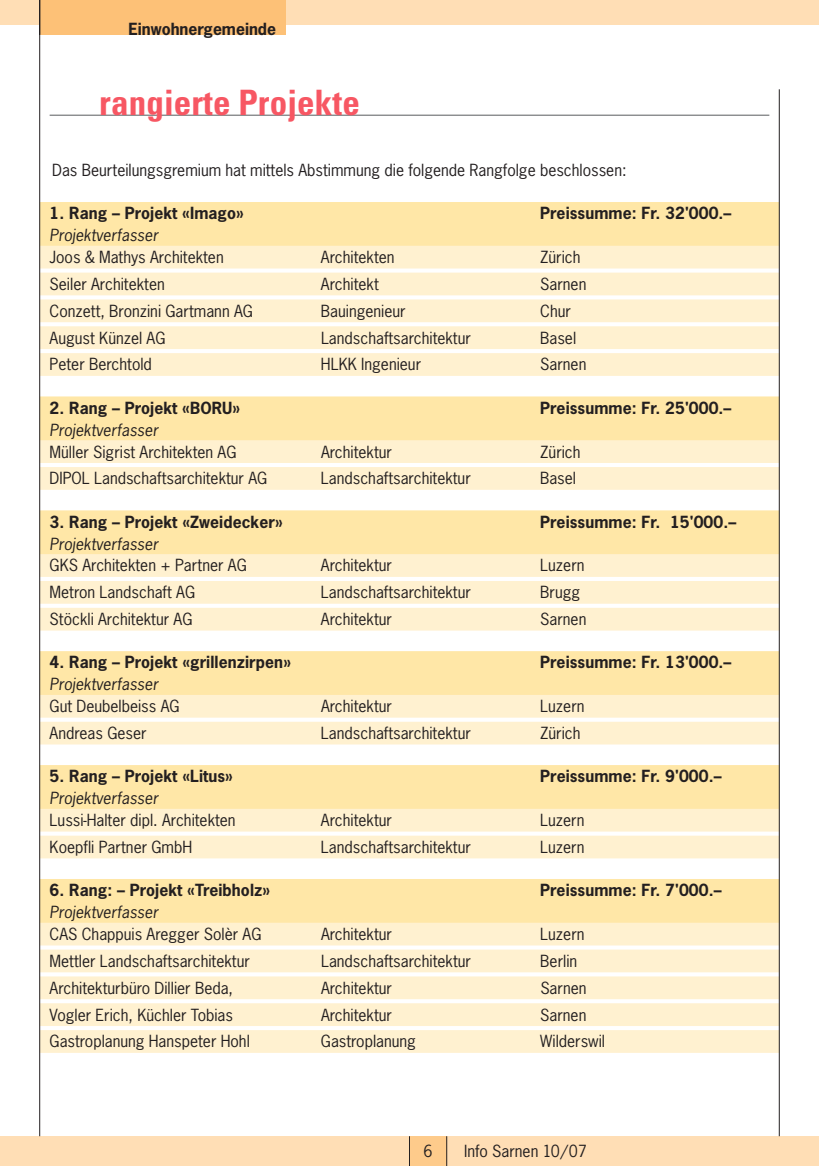
<style>
.page{position:relative;width:819px;height:1166px;background:#fff}
.page>*{position:absolute;margin:0;border:0;box-sizing:border-box;transform-origin:0 0}
.t1{font:700 condensed 35px "Univers";letter-spacing:.005em;color:#f75763}
.t2{font:15.75px/21.9px "News Gothic";color:#231f20}
.t3{font:700 15.75px "News Gothic";letter-spacing:.005em;color:#231f20}
</style>
<div class="page">
<div style="left:40px;top:202px;width:739px;height:23px;background:#ffe7a7"></div>
<div style="left:40px;top:224px;width:739px;height:23px;background:#ffe7a7"></div>
<div style="left:40px;top:246px;width:739px;height:22px;background:#fff1d0"></div>
<div style="left:40px;top:273px;width:739px;height:22px;background:#fff1d0"></div>
<div style="left:40px;top:299px;width:739px;height:23px;background:#fff1d0"></div>
<div style="left:40px;top:326px;width:739px;height:23px;background:#fff1d0"></div>
<div style="left:40px;top:353px;width:739px;height:23px;background:#fff1d0"></div>
<div style="left:40px;top:396px;width:739px;height:23px;background:#ffe7a7"></div>
<div style="left:40px;top:418px;width:739px;height:23px;background:#ffe7a7"></div>
<div style="left:40px;top:440px;width:739px;height:23px;background:#fff1d0"></div>
<div style="left:40px;top:467px;width:739px;height:23px;background:#fff1d0"></div>
<div style="left:40px;top:510px;width:739px;height:23px;background:#ffe7a7"></div>
<div style="left:40px;top:532px;width:739px;height:23px;background:#ffe7a7"></div>
<div style="left:40px;top:554px;width:739px;height:23px;background:#fff1d0"></div>
<div style="left:40px;top:581px;width:739px;height:23px;background:#fff1d0"></div>
<div style="left:40px;top:608px;width:739px;height:22px;background:#fff1d0"></div>
<div style="left:40px;top:651px;width:739px;height:23px;background:#ffe7a7"></div>
<div style="left:40px;top:673px;width:739px;height:23px;background:#ffe7a7"></div>
<div style="left:40px;top:695px;width:739px;height:23px;background:#fff1d0"></div>
<div style="left:40px;top:722px;width:739px;height:22px;background:#fff1d0"></div>
<div style="left:40px;top:765px;width:739px;height:23px;background:#ffe7a7"></div>
<div style="left:40px;top:787px;width:739px;height:23px;background:#ffe7a7"></div>
<div style="left:40px;top:809px;width:739px;height:22px;background:#fff1d0"></div>
<div style="left:40px;top:835px;width:739px;height:23px;background:#fff1d0"></div>
<div style="left:40px;top:879px;width:739px;height:23px;background:#ffe7a7"></div>
<div style="left:40px;top:901px;width:739px;height:22px;background:#ffe7a7"></div>
<div style="left:40px;top:923px;width:739px;height:22px;background:#fff1d0"></div>
<div style="left:40px;top:949px;width:739px;height:23px;background:#fff1d0"></div>
<div style="left:40px;top:976px;width:739px;height:23px;background:#fff1d0"></div>
<div style="left:40px;top:1003px;width:739px;height:23px;background:#fff1d0"></div>
<div style="left:40px;top:1030px;width:739px;height:23px;background:#fff1d0"></div>
<div style="left:0;top:1136px;width:819px;height:30px;background:#ffdeb5"></div>
<div style="left:409px;top:1136px;width:37px;height:30px;background:#fecb8b"></div>
<hr style="left:409px;top:1136px;width:1px;height:30px;background:#231f20">
<hr style="left:446px;top:1136px;width:1px;height:30px;background:#231f20">
<div style="left:0;top:0;width:819px;height:25px;background:#ffdeb5"></div>
<div style="left:40px;top:0;width:246px;height:35px;background:#fdc177"></div>
<hr style="left:39px;top:0;width:1px;height:1136px;background:#231f20">
<hr style="left:778px;top:89px;width:1px;height:1047px;background:#231f20">
<hr style="left:50px;top:115px;width:719px;height:1px;background:#808284">
<p class="t3" style="left:128px;top:22px;width:149px">Einwohnergemeinde</p>
<h1 class="t1" style="left:99px;top:89px;width:262px">rangierte Projekte</h1>
<p class="t2" style="left:52px;top:160px;width:576px">Das Beurteilungsgremium hat mittels Abstimmung die folgende Rangfolge beschlossen:</p>
<p class="t3" style="left:50px;top:207px;width:196px">1. Rang – Projekt «Imago»</p>
<p class="t3" style="left:540px;top:207px;width:193px">Preissumme: Fr. 32'000.–</p>
<p class="t2" style="left:50px;top:226px;width:176px">Projektverfasser<br>Joos &amp; Mathys Architekten</p>
<p class="t2" style="left:321px;top:247px;width:75px">Architekten</p>
<p class="t2" style="left:540px;top:247px;width:42px">Zürich</p>
<p class="t2" style="left:50px;top:274px;width:117px">Seiler Architekten</p>
<p class="t2" style="left:321px;top:274px;width:59px">Architekt</p>
<p class="t2" style="left:540px;top:274px;width:48px">Sarnen</p>
<p class="t2" style="left:50px;top:301px;width:205px">Conzett, Bronzini Gartmann AG</p>
<p class="t2" style="left:321px;top:301px;width:86px">Bauingenieur</p>
<p class="t2" style="left:540px;top:301px;width:32px">Chur</p>
<p class="t2" style="left:50px;top:328px;width:117px">August Künzel AG</p>
<p class="t2" style="left:321px;top:328px;width:151px">Landschaftsarchitektur</p>
<p class="t2" style="left:540px;top:328px;width:37px">Basel</p>
<p class="t2" style="left:50px;top:355px;width:104px">Peter Berchtold</p>
<p class="t2" style="left:321px;top:355px;width:102px">HLKK Ingenieur</p>
<p class="t2" style="left:540px;top:355px;width:48px">Sarnen</p>
<p class="t3" style="left:50px;top:401px;width:192px">2. Rang – Projekt «BORU»</p>
<p class="t3" style="left:540px;top:401px;width:193px">Preissumme: Fr. 25'000.–</p>
<p class="t2" style="left:50px;top:420px;width:188px">Projektverfasser<br>Müller Sigrist Architekten AG</p>
<p class="t2" style="left:321px;top:442px;width:73px">Architektur</p>
<p class="t2" style="left:540px;top:442px;width:42px">Zürich</p>
<p class="t2" style="left:50px;top:469px;width:219px">DIPOL Landschaftsarchitektur AG</p>
<p class="t2" style="left:321px;top:469px;width:151px">Landschaftsarchitektur</p>
<p class="t2" style="left:540px;top:469px;width:37px">Basel</p>
<p class="t3" style="left:50px;top:515px;width:235px">3. Rang – Projekt «Zweidecker»</p>
<p class="t3" style="left:540px;top:515px;width:197px">Preissumme: Fr. 15'000.–</p>
<p class="t2" style="left:50px;top:534px;width:199px">Projektverfasser<br>GKS Architekten + Partner AG</p>
<p class="t2" style="left:321px;top:556px;width:73px">Architektur</p>
<p class="t2" style="left:540px;top:556px;width:46px">Luzern</p>
<p class="t2" style="left:50px;top:583px;width:147px">Metron Landschaft AG</p>
<p class="t2" style="left:321px;top:583px;width:151px">Landschaftsarchitektur</p>
<p class="t2" style="left:540px;top:583px;width:41px">Brugg</p>
<p class="t2" style="left:50px;top:609px;width:144px">Stöckli Architektur AG</p>
<p class="t2" style="left:321px;top:609px;width:73px">Architektur</p>
<p class="t2" style="left:540px;top:609px;width:48px">Sarnen</p>
<p class="t3" style="left:50px;top:656px;width:243px">4. Rang – Projekt «grillenzirpen»</p>
<p class="t3" style="left:540px;top:656px;width:193px">Preissumme: Fr. 13'000.–</p>
<p class="t2" style="left:50px;top:675px;width:131px">Projektverfasser<br>Gut Deubelbeiss AG</p>
<p class="t2" style="left:321px;top:696px;width:73px">Architektur</p>
<p class="t2" style="left:540px;top:696px;width:46px">Luzern</p>
<p class="t2" style="left:50px;top:723px;width:98px">Andreas Geser</p>
<p class="t2" style="left:321px;top:723px;width:151px">Landschaftsarchitektur</p>
<p class="t2" style="left:540px;top:723px;width:42px">Zürich</p>
<p class="t3" style="left:50px;top:770px;width:185px">5. Rang – Projekt «Litus»</p>
<p class="t3" style="left:540px;top:770px;width:183px">Preissumme: Fr. 9'000.–</p>
<p class="t2" style="left:50px;top:789px;width:187px">Projektverfasser<br>Lussi-Halter dipl. Architekten</p>
<p class="t2" style="left:321px;top:810px;width:73px">Architektur</p>
<p class="t2" style="left:540px;top:810px;width:46px">Luzern</p>
<p class="t2" style="left:50px;top:837px;width:144px">Koepfli Partner GmbH</p>
<p class="t2" style="left:321px;top:837px;width:151px">Landschaftsarchitektur</p>
<p class="t2" style="left:540px;top:837px;width:46px">Luzern</p>
<p class="t3" style="left:50px;top:884px;width:222px">6. Rang: – Projekt «Treibholz»</p>
<p class="t3" style="left:540px;top:884px;width:183px">Preissumme: Fr. 7'000.–</p>
<p class="t2" style="left:50px;top:902px;width:213px">Projektverfasser<br>CAS Chappuis Aregger Solèr AG</p>
<p class="t2" style="left:321px;top:924px;width:73px">Architektur</p>
<p class="t2" style="left:540px;top:924px;width:46px">Luzern</p>
<p class="t2" style="left:50px;top:951px;width:202px">Mettler Landschaftsarchitektur</p>
<p class="t2" style="left:321px;top:951px;width:151px">Landschaftsarchitektur</p>
<p class="t2" style="left:540px;top:951px;width:38px">Berlin</p>
<p class="t2" style="left:50px;top:978px;width:185px">Architekturbüro Dillier Beda,</p>
<p class="t2" style="left:321px;top:978px;width:73px">Architektur</p>
<p class="t2" style="left:540px;top:978px;width:48px">Sarnen</p>
<p class="t2" style="left:50px;top:1005px;width:185px">Vogler Erich, Küchler Tobias</p>
<p class="t2" style="left:321px;top:1005px;width:73px">Architektur</p>
<p class="t2" style="left:540px;top:1005px;width:48px">Sarnen</p>
<p class="t2" style="left:50px;top:1032px;width:202px">Gastroplanung Hanspeter Hohl</p>
<p class="t2" style="left:321px;top:1032px;width:96px">Gastroplanung</p>
<p class="t2" style="left:540px;top:1032px;width:66px">Wilderswil</p>
<p class="t2" style="left:423px;top:1141px;width:11px">6</p>
<p class="t2" style="left:464px;top:1141px;width:124px">Info Sarnen 10/07</p>
</div>
